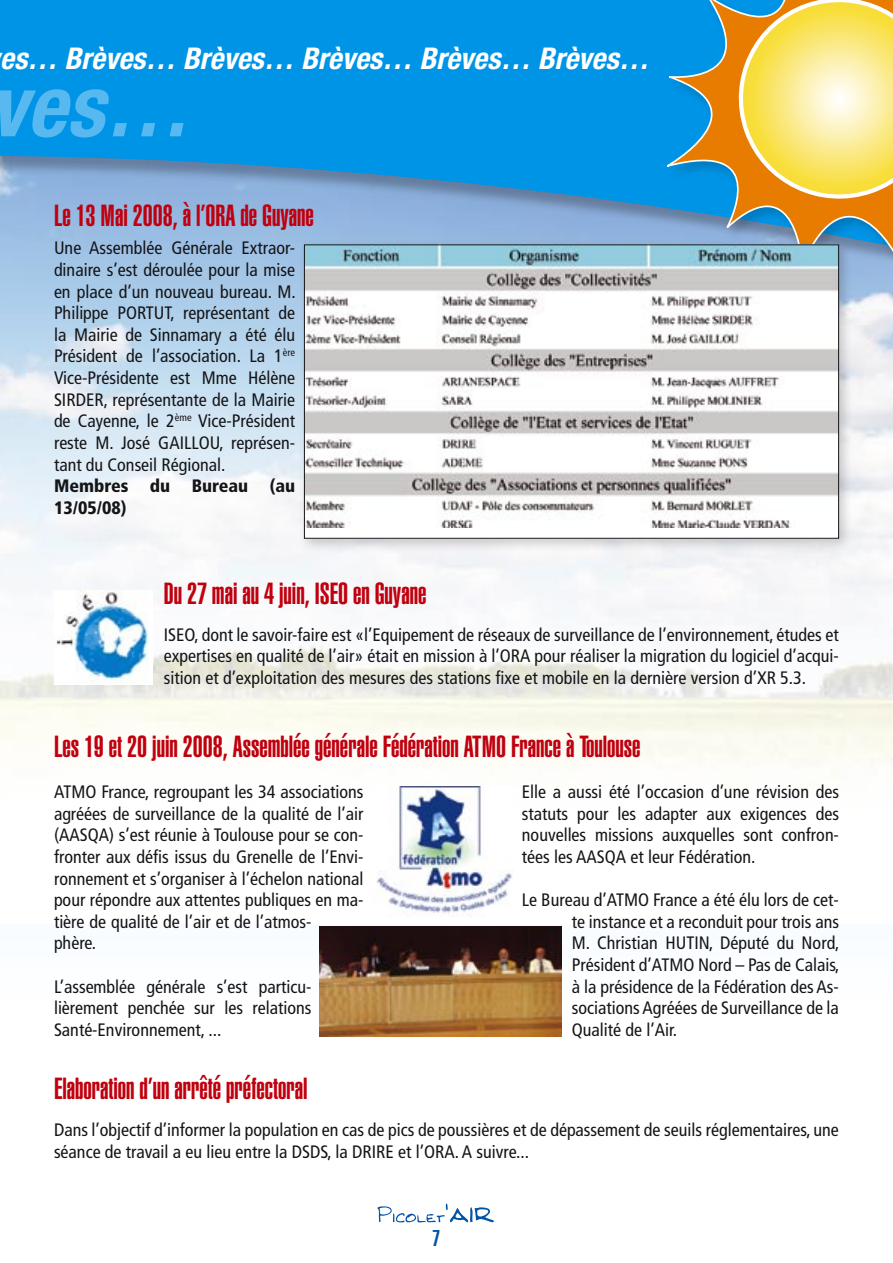
<style>
.page{position:relative;width:893px;height:1263px;background:#fff}
.page>*{position:absolute;margin:0;border:0;box-sizing:border-box;transform-origin:0 0}
.t1{font:italic 700 condensed 85.2px "Helvetica Neue";color:#57b9ef}
.t2{font:900 extra-condensed 30px "Helvetica";color:#c0000e}
.t3{font:italic 700 condensed 30px "Helvetica Neue";color:#fff}
.t4{font:900 extra-condensed 22.5px "Helvetica";color:#0053a6}
.t5{font:condensed 18px/21.6px "Frutiger";color:#151518;text-align:justify}
.t6{font:900 condensed 18px/21.6px "Frutiger";color:#151518}
</style>
<div class="page">
<svg style="left:377px;top:1203px;width:117px;height:19px"></svg>
<div style="left:0;top:0;width:893px;height:297px;background:#a4c6e6"></div>
<svg style="left:0;top:0;width:659px;height:248px;background:#279ae1"></svg>
<img style="left:659px;top:0;width:234px;height:286px">
<svg style="left:665px;top:0;width:228px;height:265px;background:#4c93b2"></svg>
<svg style="left:723px;top:0;width:170px;height:214px;background:#eccc69"></svg>
<img style="left:54px;top:590px;width:96px;height:94px">
<img style="left:372px;top:786px;width:141px;height:133px">
<div style="left:298px;top:238px;width:557px;height:315px;background:#151518;opacity:.2"></div>
<div style="left:304px;top:245px;width:535px;height:293px;background:#fff"></div>
<img style="left:306px;top:246px;width:531px;height:281px">
<div style="left:304px;top:244px;width:535px;height:295px;border:1px solid #151518"></div>
<img style="left:320px;top:926px;width:242px;height:111px">
<h2 class="t3" style="left:0;top:40px;width:650px">es… Brèves… Brèves… Brèves… Brèves… Brèves…</h2>
<h1 class="t1" style="left:-11px;top:54px;width:202px">ves…</h1>
<h2 class="t2" style="left:54px;top:198px;width:261px">Le 13 Mai 2008, à l’ORA de Guyane</h2>
<p class="t5" style="left:54px;top:238px;width:243px">Une Assemblée Générale Extraor&shy;dinaire s’est déroulée pour la mise en place d’un nouveau bureau. M.<br>Philippe PORTUT, représentant de la Mairie de Sinnamary a été élu Président de l’association. La 1<sup>ère </sup>Vice-Présidente est Mme Hélène SIRDER, représentante de la Mairie de Cayenne, le 2<sup>ème</sup> Vice-Président reste M. José GAILLOU, représen&shy;tant du Conseil Régional.</p>
<p class="t6" style="left:54px;top:475px;width:243px">Membres du Bureau (au<br>13/05/08)</p>
<h2 class="t2" style="left:164px;top:576px;width:264px">Du 27 mai au 4 juin, ISEO en Guyane</h2>
<p class="t5" style="left:164px;top:624px;width:677px">ISEO, dont le savoir-faire est «l’Equipement de réseaux de surveillance de l’environnement, études et expertises en qualité de l’air» était en mission à l’ORA pour réaliser la migration du logiciel d’acqui&shy;sition et d’exploitation des mesures des stations fixe et mobile en la dernière version d’XR 5.3.</p>
<h2 class="t2" style="left:54px;top:729px;width:588px">Les 19 et 20 juin 2008, Assemblée générale Fédération ATMO France à Toulouse</h2>
<p class="t5" style="left:54px;top:781px;width:311px;text-align:left">ATMO France, regroupant les 34 associations agréées de surveillance de la qualité de l’air (AASQA) s’est réunie à Toulouse pour se con&shy;fronter aux défis issus du Grenelle de l’Envi&shy;ronnement et s’organiser à l’échelon national pour répondre aux attentes publiques en ma&shy;tière de qualité de l’air et de l’atmos-<br>phère.</p>
<p class="t5" style="left:54px;top:975px;width:259px">L’assemblée générale s’est particu&shy;lièrement penchée sur les relations Santé-Environnement, ...</p>
<p class="t5" style="left:522px;top:781px;width:319px">Elle a aussi été l’occasion d’une révision des statuts pour les adapter aux exigences des nouvelles missions auxquelles sont confron&shy;tées les AASQA et leur Fédération.</p>
<p class="t5" style="left:572px;top:889px;width:269px;text-indent:-50px">Le Bureau d’ATMO France a été élu lors de cet&shy;te instance et a reconduit pour trois ans M. Christian HUTIN, Député du Nord, Président d’ATMO Nord – Pas de Calais, à la présidence de la Fédération des As&shy;sociations Agréées de Surveillance de la Qualité de l’Air.</p>
<h2 class="t2" style="left:54px;top:1072px;width:255px">Elaboration d’un arrêté préfectoral</h2>
<p class="t5" style="left:54px;top:1119px;width:786px">Dans l’objectif d’informer la population en cas de pics de poussières et de dépassement de seuils réglementaires, une séance de travail a eu lieu entre la DSDS, la DRIRE et l’ORA. A suivre...</p>
<p class="t4" style="left:433px;top:1225px;width:9px">7</p>
</div>
